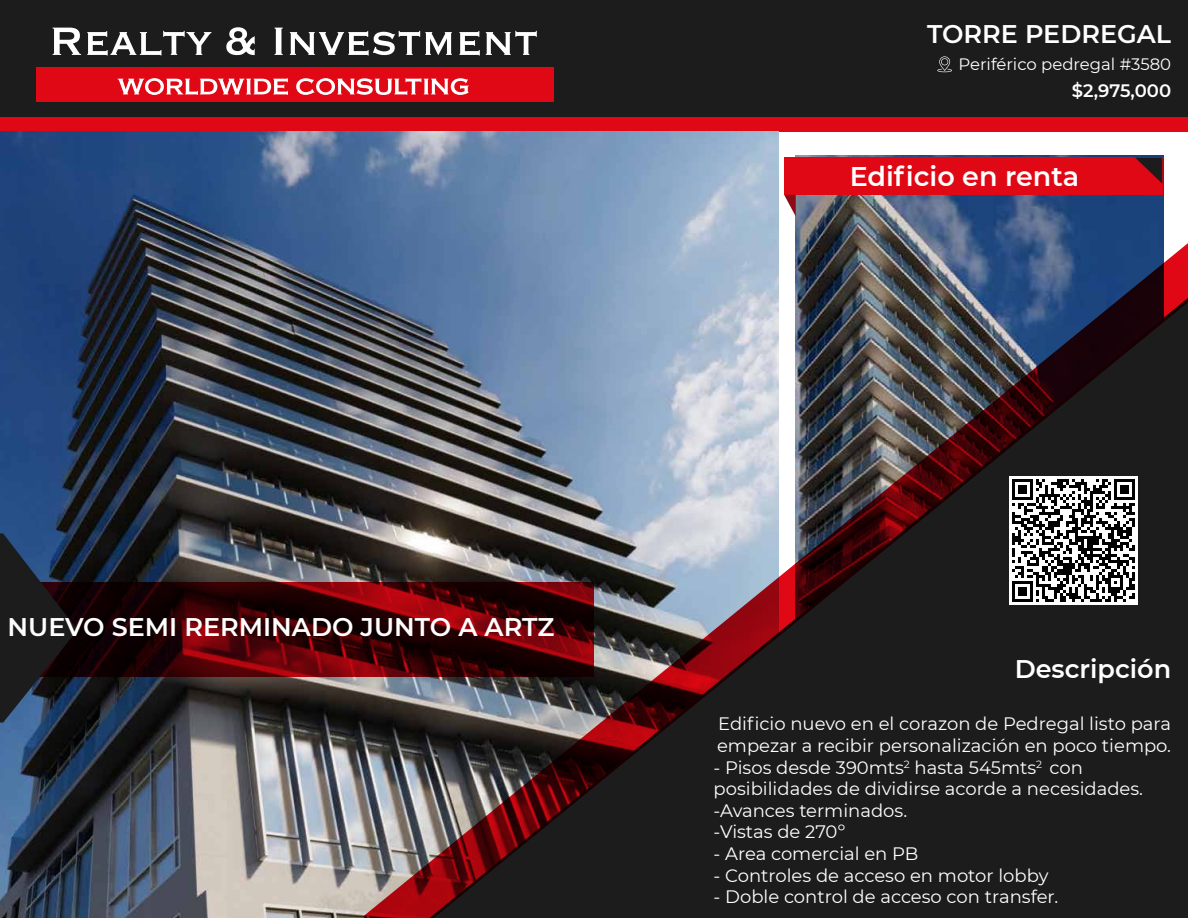
<style>
.page{position:relative;width:1188px;height:918px;background:#fff}
.page>*{position:absolute;margin:0;border:0;box-sizing:border-box;transform-origin:0 0}
.t1{font:600 27px "Montserrat";color:#fff}
.t2{font:600 25.5px "Montserrat";color:#fff}
.t3{font:18px/21.6px "Montserrat";color:#fff}
.t4{font:600 18px "Montserrat";letter-spacing:-.005em;color:#fff}
.t5{font:16.5px "Montserrat";color:#fff}
</style>
<div class="page">
<div style="left:0;top:0;width:1188px;height:117px;background:#1c1c1c"></div>
<div style="left:0;top:117px;width:1188px;height:14px;background:#e00814"></div>
<div style="left:36px;top:67px;width:518px;height:35px;background:#e00814"></div>
<svg style="left:118px;top:78px;width:170px;height:17px"></svg>
<svg style="left:296px;top:78px;width:173px;height:17px"></svg>
<svg style="left:53px;top:28px;width:28px;height:27px"></svg>
<svg style="left:87px;top:31px;width:124px;height:25px"></svg>
<svg style="left:226px;top:27px;width:29px;height:28px"></svg>
<svg style="left:275px;top:28px;width:8px;height:27px"></svg>
<svg style="left:290px;top:31px;width:162px;height:25px"></svg>
<svg style="left:459px;top:31px;width:21px;height:25px"></svg>
<svg style="left:486px;top:31px;width:51px;height:24px"></svg>
<img style="left:0;top:131px;width:779px;height:787px">
<img style="left:796px;top:156px;width:367px;height:64px">
<img style="left:364px;top:220px;width:824px;height:698px">
<div style="left:784px;top:158px;width:378px;height:37px;background:#e00814"></div>
<svg style="left:1135px;top:158px;width:27px;height:26px"></svg>
<svg style="left:784px;top:195px;width:12px;height:21px"></svg>
<svg style="left:78px;top:583px;width:516px;height:94px;background:#3e0105"></svg>
<svg style="left:0;top:533px;width:78px;height:190px;background:#1d2431"></svg>
<svg style="left:937px;top:56px;width:15px;height:16px"></svg>
<div style="left:1009px;top:476px;width:129px;height:129px;background:#fff"></div>
<svg style="left:1012px;top:479px;width:123px;height:123px"></svg>
<h2 class="t2" style="left:927px;top:16px;width:246px">TORRE PEDREGAL</h2>
<p class="t5" style="left:959px;top:53px;width:214px">Periférico pedregal #3580</p>
<p class="t4" style="left:1072px;top:78px;width:101px">$2,975,000</p>
<h1 class="t1" style="left:850px;top:158px;width:231px">Edificio en renta</h1>
<h2 class="t2" style="left:8px;top:609px;width:548px">NUEVO SEMI RERMINADO JUNTO A ARTZ</h2>
<h2 class="t2" style="left:1015px;top:651px;width:158px">Descripción</h2>
<p class="t3" style="left:717px;top:713px;width:456px">Edificio nuevo en el corazon de Pedregal listo para empezar a recibir personalización en poco tiempo.</p>
<p class="t3" style="left:714px;top:756px;width:431px">- Pisos desde 390mts<sup>2</sup> hasta 545mts<sup>2</sup> con posibilidades de dividirse acorde a necesidades. -Avances terminados.<br>-Vistas de 270º</p>
<p class="t3" style="left:714px;top:842px;width:206px">- Area comercial en PB</p>
<p class="t3" style="left:714px;top:864px;width:336px">- Controles de acceso en motor lobby</p>
<p class="t3" style="left:714px;top:885px;width:346px">- Doble control de acceso con transfer.</p>
</div>
